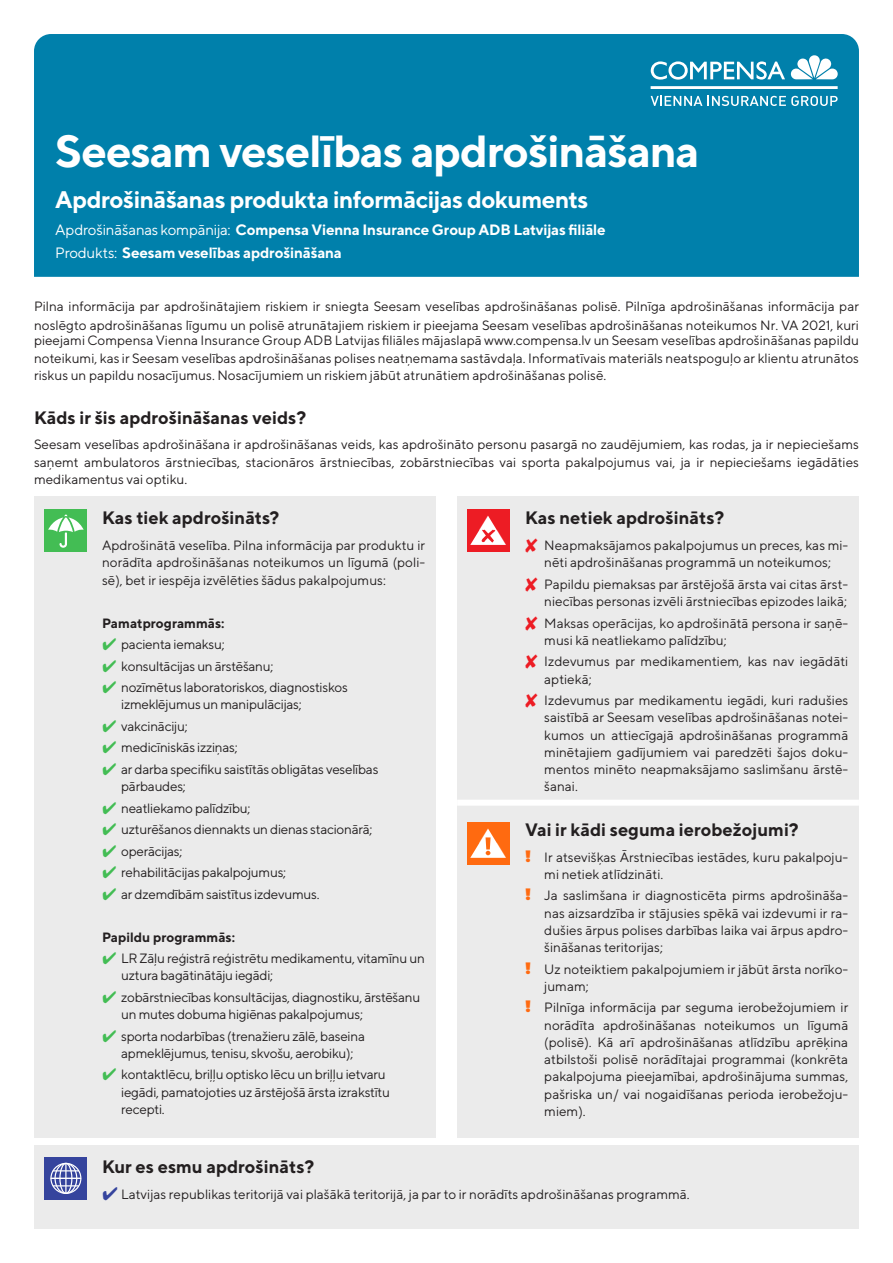
<style>
.page{position:relative;width:893px;height:1263px;background:#fff}
.page>*{position:absolute;margin:0;border:0;box-sizing:border-box;transform-origin:0 0}
.t1{font:700 45px "TT Norms";letter-spacing:-.025em;color:#fff}
.t2{font:700 24px "TT Norms";letter-spacing:-.025em;color:#fff}
.Prod2{font:700 18px "TT Norms";color:#231f20}
.Pamat_prod{font:700 18px "TT Norms";color:#231f20}
.t3{font:700 15px "TT Norms";letter-spacing:-.01em;color:#fff}
.Pamat_prod-2{font:13.5px/17.2px "TT Norms";color:#231f20}
.Pamat_prod-3{font:13.5px/17.2px "TT Norms";letter-spacing:-.02em;color:#231f20}
.Pamat_prod-4{font:700 13.5px "TT Norms";color:#231f20}
.s1{font-weight:400}
.s2{font-weight:800;font-size:16.5px;color:#ff6a10}
</style>
<div class="page">
<div style="left:34px;top:496px;width:402px;height:641px;background:#ebebeb"></div>
<div style="left:457px;top:496px;width:402px;height:641px;background:#ebebeb"></div>
<div style="left:34px;top:1145px;width:825px;height:84px;background:#ebebeb"></div>
<div style="left:34px;top:34px;width:825px;height:243px;background:#0080ab"></div>
<div style="left:45px;top:509px;width:42px;height:43px;background:#43bd54"></div>
<svg style="left:48px;top:514px;width:36px;height:34px"></svg>
<div style="left:467px;top:509px;width:42px;height:43px;background:#ed1c24"></div>
<svg style="left:470px;top:516px;width:36px;height:29px"></svg>
<div style="left:467px;top:822px;width:42px;height:42px;background:#ff6a10"></div>
<svg style="left:470px;top:829px;width:36px;height:29px"></svg>
<svg style="left:45px;top:1157px;width:42px;height:42px"></svg>
<div style="left:50px;top:1163px;width:31px;height:31px;border:1px solid #fff;border-radius:50%"></div>
<hr style="left:65px;top:1164px;width:2px;height:29px;background:#fff">
<div style="left:59px;top:1163px;width:13px;height:31px;border:1px solid #fff;border-radius:50%"></div>
<hr style="left:51px;top:1178px;width:30px;height:1px;background:#fff">
<svg style="left:53px;top:1170px;width:26px;height:1px"></svg>
<svg style="left:53px;top:1185px;width:26px;height:1px"></svg>
<div style="left:54px;top:1163px;width:23px;height:31px;border:1px solid #fff;border-radius:50%"></div>
<hr style="left:651px;top:86px;width:187px;height:3px;background:#fff">
<svg style="left:651px;top:96px;width:51px;height:10px"></svg>
<svg style="left:708px;top:96px;width:130px;height:10px"></svg>
<svg style="left:651px;top:61px;width:134px;height:19px"></svg>
<svg style="left:791px;top:55px;width:47px;height:24px"></svg>
<div style="left:457px;top:800px;width:402px;height:6px;background:#fff"></div>
<p class="t1" style="left:55px;top:122px;width:646px">Seesam veselības apdrošināšana</p>
<p class="t2" style="left:55px;top:185px;width:535px">Apdrošināšanas produkta informācijas dokuments</p>
<p class="t3" style="left:55px;top:220px;width:552px"><span class="s1">Apdrošināšanas kompānija:</span> Compensa Vienna Insurance Group ADB Latvijas filiāle</p>
<p class="t3" style="left:55px;top:244px;width:288px"><span class="s1">Produkts:</span> Seesam veselības apdrošināšana</p>
<p class="Pamat_prod-2" style="left:34px;top:297px;width:826px;line-height:18.6px">Pilna informācija par apdrošinātajiem riskiem ir sniegta Seesam veselības apdrošināšanas polisē. Pilnīga apdrošināšanas informācija par noslēgto apdrošināšanas līgumu un polisē atrunātajiem riskiem ir pieejama Seesam veselības apdrošināšanas noteikumos Nr. VA 2021, kuri</p>
<p class="Pamat_prod-2" style="left:34px;top:332px;width:826px;text-align:justify">pieejami Compensa Vienna Insurance Group ADB Latvijas filiāles mājaslapā www.compensa.lv un Seesam veselības apdrošināšanas papildu noteikumi, kas ir Seesam veselības apdrošināšanas polises neatņemama sastāvdaļa. Informatīvais materiāls neatspoguļo ar klientu atrunātos riskus un papildu nosacījumus. Nosacījumiem un riskiem jābūt atrunātiem apdrošināšanas polisē.</p>
<p class="Pamat_prod" style="left:34px;top:406px;width:274px">Kāds ir šis apdrošināšanas veids?</p>
<p class="Pamat_prod-2" style="left:34px;top:436px;width:826px;text-align:justify">Seesam veselības apdrošināšana ir apdrošināšanas veids, kas apdrošināto personu pasargā no zaudējumiem, kas rodas, ja ir nepieciešams saņemt ambulatoros ārstniecības, stacionāros ārstniecības, zobārstniecības vai sporta pakalpojumus vai, ja ir nepieciešams iegādāties medikamentus vai optiku.</p>
<p class="Pamat_prod" style="left:102px;top:507px;width:179px">Kas tiek apdrošināts?</p>
<p class="Pamat_prod-2" style="left:102px;top:536px;width:325px;text-align:justify">Apdrošinātā veselība. Pilna informācija par produktu ir norādīta apdrošināšanas noteikumos un līgumā (poli&shy;sē), bet ir iespēja izvēlēties šādus pakalpojumus:</p>
<p class="Pamat_prod-4" style="left:102px;top:614px;width:124px">Pamatprogrammās:</p>
<p class="Pamat_prod-3" style="left:121px;top:635px;width:105px">pacienta iemaksu;</p>
<p class="Pamat_prod-3" style="left:121px;top:657px;width:154px">konsultācijas un ārstēšanu;</p>
<p class="Pamat_prod-3" style="left:121px;top:678px;width:228px">nozīmētus laboratoriskos, diagnostiskos izmeklējumus un manipulācijas;</p>
<p class="Pamat_prod-3" style="left:121px;top:717px;width:68px">vakcināciju;</p>
<p class="Pamat_prod-3" style="left:121px;top:739px;width:118px">medicīniskās izziņas;</p>
<p class="Pamat_prod-3" style="left:121px;top:760px;width:259px">ar darba specifiku saistītās obligātas veselības pārbaudes;</p>
<p class="Pamat_prod-3" style="left:121px;top:799px;width:131px">neatliekamo palīdzību;</p>
<p class="Pamat_prod-3" style="left:121px;top:820px;width:253px">uzturēšanos diennakts un dienas stacionārā;</p>
<p class="Pamat_prod-3" style="left:121px;top:842px;width:63px">operācijas;</p>
<p class="Pamat_prod-3" style="left:121px;top:863px;width:166px">rehabilitācijas pakalpojumus;</p>
<p class="Pamat_prod-3" style="left:121px;top:885px;width:200px">ar dzemdībām saistītus izdevumus.</p>
<p class="Pamat_prod-4" style="left:102px;top:928px;width:135px">Papildu programmās:</p>
<p class="Pamat_prod-3" style="left:121px;top:949px;width:305px">LR Zāļu reģistrā reģistrētu medikamentu, vitamīnu un uztura bagātinātāju iegādi;</p>
<p class="Pamat_prod-3" style="left:121px;top:988px;width:301px">zobārstniecības konsultācijas, diagnostiku, ārstēšanu un mutes dobuma higiēnas pakalpojumus;</p>
<p class="Pamat_prod-3" style="left:121px;top:1027px;width:245px">sporta nodarbības (trenažieru zālē, baseina apmeklējumus, tenisu, skvošu, aerobiku);</p>
<p class="Pamat_prod-3" style="left:121px;top:1066px;width:270px">kontaktlēcu, briļļu optisko lēcu un briļļu ietvaru iegādi, pamatojoties uz ārstējošā ārsta izrakstītu recepti.</p>
<p class="Prod2" style="left:525px;top:507px;width:201px">Kas netiek apdrošināts?</p>
<p class="Pamat_prod-2" style="left:544px;top:536px;width:306px">Neapmaksājamos pakalpojumus un preces, kas mi&shy;nēti apdrošināšanas programmā un noteikumos;</p>
<p class="Pamat_prod-2" style="left:544px;top:575px;width:306px">Papildu piemaksas par ārstējošā ārsta vai citas ārst&shy;niecības personas izvēli ārstniecības epizodes laikā;</p>
<p class="Pamat_prod-2" style="left:544px;top:614px;width:306px">Maksas operācijas, ko apdrošinātā persona ir saņē&shy;musi kā neatliekamo palīdzību;</p>
<p class="Pamat_prod-2" style="left:544px;top:653px;width:306px">Izdevumus par medikamentiem, kas nav iegādāti aptiekā;</p>
<p class="Pamat_prod-2" style="left:544px;top:691px;width:306px;text-align:justify">Izdevumus par medikamentu iegādi, kuri radušies saistībā ar Seesam veselības apdrošināšanas notei&shy;kumos un attiecīgajā apdrošināšanas programmā minētajiem gadījumiem vai paredzēti šajos doku&shy;mentos minēto neapmaksājamo saslimšanu ārstē&shy;šanai.</p>
<p class="Prod2" style="left:525px;top:818px;width:275px">Vai ir kādi seguma ierobežojumi?</p>
<p class="Pamat_prod-2" style="left:544px;top:848px;width:306px;text-indent:-19px"><span class="s2">!</span> Ir atsevišķas Ārstniecības iestādes, kuru pakalpoju&shy;mi netiek atlīdzināti.</p>
<p class="Pamat_prod-2" style="left:544px;top:887px;width:306px;text-align:justify;text-indent:-19px"><span class="s2">!</span> Ja saslimšana ir diagnosticēta pirms apdrošināša&shy;nas aizsardzība ir stājusies spēkā vai izdevumi ir ra&shy;dušies ārpus polises darbības laika vai ārpus apdro&shy;šināšanas teritorijas;</p>
<p class="Pamat_prod-2" style="left:544px;top:960px;width:306px;text-indent:-19px"><span class="s2">!</span> Uz noteiktiem pakalpojumiem ir jābūt ārsta norīko&shy;jumam;</p>
<p class="Pamat_prod-2" style="left:544px;top:999px;width:306px;text-align:justify;text-indent:-19px"><span class="s2">!</span> Pilnīga informācija par seguma ierobežojumiem ir norādīta apdrošināšanas noteikumos un līgumā (polisē). Kā arī apdrošināšanas atlīdzību aprēķina atbilstoši polisē norādītajai programmai (konkrēta pakalpojuma pieejamībai, apdrošinājuma summas, pašriska un/ vai nogaidīšanas perioda ierobežoju&shy;miem).</p>
<p class="Prod2" style="left:102px;top:1155px;width:214px">Kur es esmu apdrošināts?</p>
<p class="Pamat_prod-2" style="left:121px;top:1185px;width:570px">Latvijas republikas teritorijā vai plašākā teritorijā, ja par to ir norādīts apdrošināšanas programmā.</p>
</div>
